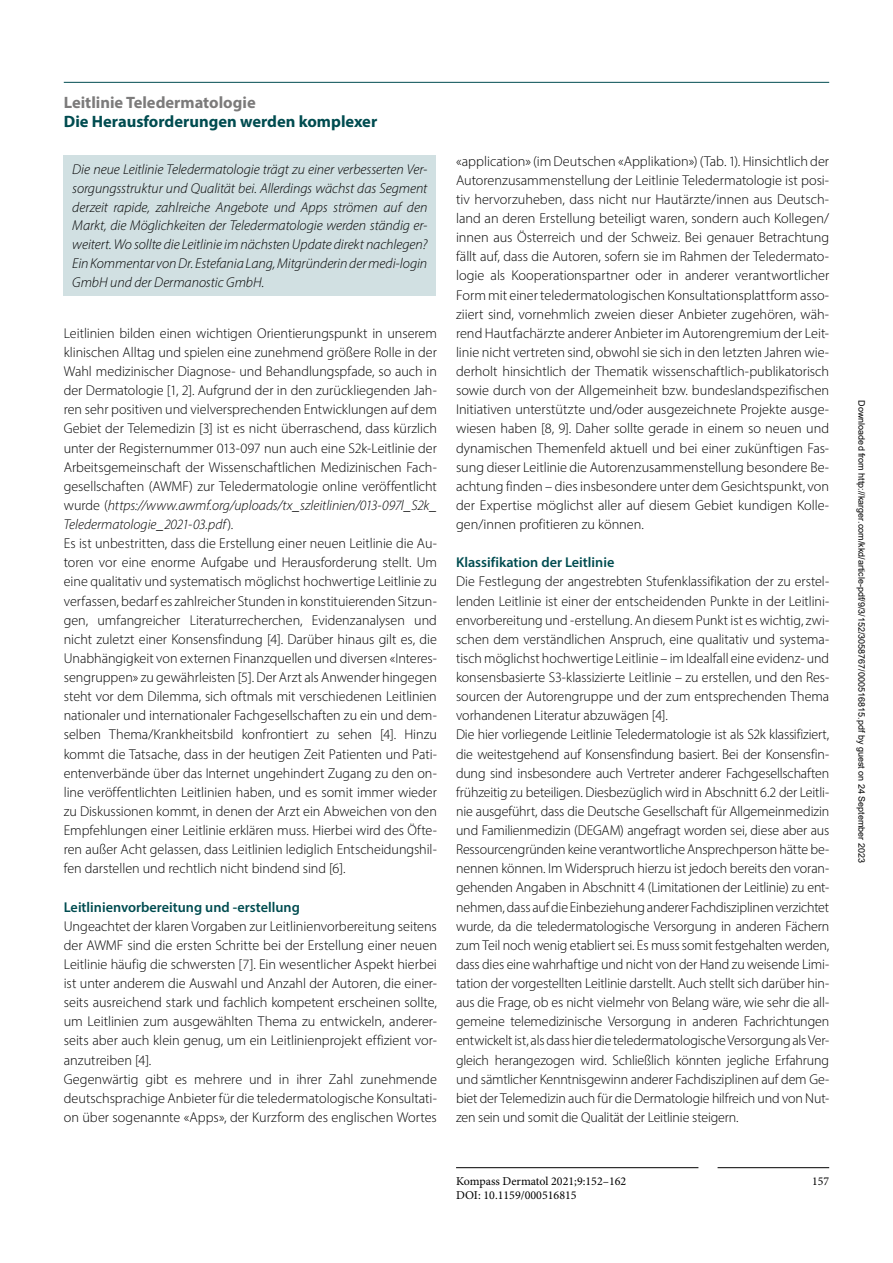
<style>
.page{position:relative;width:893px;height:1263px;background:#fff}
.page>*{position:absolute;margin:0;border:0;box-sizing:border-box;transform-origin:0 0}
.t1{font:700 16.5px "Myriad Pro";color:#004c50}
.t2{font:700 16.5px "Myriad Pro";color:#7c7b7b}
.t3{font:300 14.25px/19px "Myriad Pro";letter-spacing:-.005em;color:#000}
.t4{font:italic 300 14.25px/18.8px "Myriad Pro";letter-spacing:-.005em;color:#000;text-align:justify}
.t5{font:600 14.25px "Myriad Pro";color:#004c50}
.t6{font:12px "Minion Pro";color:#000}
.t7{font:9px "Arial";color:#000}
.s1{font-style:italic}
</style>
<div class="page">
<hr style="left:718px;top:1167px;width:111px;height:1px;background:#000">
<hr style="left:456px;top:1167px;width:242px;height:1px;background:#000">
<hr style="left:64px;top:82px;width:765px;height:1px;background:#004c50">
<div style="left:64px;top:155px;width:372px;height:140px;background:#d1e0e2"></div>
<p class="t2" style="left:64px;top:92px;width:193px">Leitlinie Teledermatologie</p>
<p class="t1" style="left:64px;top:111px;width:315px">Die Herausforderungen werden komplexer</p>
<p class="t4" style="left:72px;top:160px;width:357px">Die neue Leitlinie Teledermatologie trägt zu einer verbesserten Ver&shy;sorgungsstruktur und Qualität bei. Allerdings wächst das Segment derzeit rapide, zahlreiche Angebote und Apps strömen auf den Markt, die Möglichkeiten der Teledermatologie werden ständig er&shy;weitert. Wo sollte die Leitlinie im nächsten Update direkt nachlegen?<br>Ein Kommentar von Dr. Estefania Lang, Mitgründerin der medi-login GmbH und der Dermanostic GmbH.</p>
<p class="t3" style="left:456px;top:151px;width:375px;text-align:justify">«application» (im Deutschen «Applikation») (Tab. 1). Hinsichtlich der Autorenzusammenstellung der Leitlinie Teledermatologie ist posi&shy;tiv hervorzuheben, dass nicht nur Hautärzte/innen aus Deutsch&shy;land an deren Erstellung beteiligt waren, sondern auch Kollegen/ innen aus Österreich und der Schweiz. Bei genauer Betrachtung fällt auf, dass die Autoren, sofern sie im Rahmen der Teledermato&shy;logie als Kooperationspartner oder in anderer verantwortlicher Form mit einer teledermatologischen Konsultationsplattform asso&shy;ziiert sind, vornehmlich zweien dieser Anbieter zugehören, wäh&shy;rend Hautfachärzte anderer Anbieter im Autorengremium der Leit&shy;linie nicht vertreten sind, obwohl sie sich in den letzten Jahren wie&shy;derholt hinsichtlich der Thematik wissenschaftlich-publikatorisch sowie durch von der Allgemeinheit bzw. bundeslandspezifischen Initiativen unterstützte und/oder ausgezeichnete Projekte ausge&shy;wiesen haben [8, 9]. Daher sollte gerade in einem so neuen und dynamischen Themenfeld aktuell und bei einer zukünftigen Fas&shy;sung dieser Leitlinie die Autorenzusammenstellung besondere Be&shy;achtung finden – dies insbesondere unter dem Gesichtspunkt, von der Expertise möglichst aller auf diesem Gebiet kundigen Kolle&shy;gen/innen profitieren zu können.</p>
<p class="t5" style="left:456px;top:553px;width:160px">Klassifikation der Leitlinie</p>
<p class="t3" style="left:456px;top:572px;width:375px">Die Festlegung der angestrebten Stufenklassifikation der zu erstel&shy;lenden Leitlinie ist einer der entscheidenden Punkte in der Leitlini&shy;envorbereitung und -erstellung. An diesem Punkt ist es wichtig, zwi&shy;schen dem verständlichen Anspruch, eine qualitativ und systema&shy;tisch möglichst hochwertige Leitlinie – im Idealfall eine evidenz- und konsensbasierte S3-klassizierte Leitlinie – zu erstellen, und den Res&shy;sourcen der Autorengruppe und der zum entsprechenden Thema vorhandenen Literatur abzuwägen [4].<br>Die hier vorliegende Leitlinie Teledermatologie ist als S2k klassifiziert, die weitestgehend auf Konsensfindung basiert. Bei der Konsensfin&shy;dung sind insbesondere auch Vertreter anderer Fachgesellschaften frühzeitig zu beteiligen. Diesbezüglich wird in Abschnitt 6.2 der Leitli&shy;nie ausgeführt, dass die Deutsche Gesellschaft fü r Allgemeinmedizin und Familienmedizin (DEGAM) angefragt worden sei, diese aber aus Ressourcengrü nden keine verantwortliche Ansprechperson hätte be&shy;nennen können. Im Widerspruch hierzu ist jedoch bereits den voran&shy;gehenden Angaben in Abschnitt 4 (Limitationen der Leitlinie) zu ent&shy;nehmen, dass auf die Einbeziehung anderer Fachdisziplinen verzichtet wurde, da die teledermatologische Versorgung in anderen Fächern zum Teil noch wenig etabliert sei. Es muss somit festgehalten werden, dass dies eine wahrhaftige und nicht von der Hand zu weisende Limi&shy;tation der vorgestellten Leitlinie darstellt. Auch stellt sich darüber hin&shy;aus die Frage, ob es nicht vielmehr von Belang wäre, wie sehr die all&shy;gemeine telemedizinische Versorgung in anderen Fachrichtungen entwickelt ist, als dass hier die teledermatologische Versorgung als Ver&shy;gleich herangezogen wird. Schließlich könnten jegliche Erfahrung und sämtlicher Kenntnisgewinn anderer Fachdisziplinen auf dem Ge&shy;biet der Telemedizin auch für die Dermatologie hilfreich und von Nut&shy;zen sein und somit die Qualität der Leitlinie steigern.</p>
<p class="t3" style="left:64px;top:323px;width:375px">Leitlinien bilden einen wichtigen Orientierungspunkt in unserem klinischen Alltag und spielen eine zunehmend größere Rolle in der Wahl medizinischer Diagnose- und Behandlungspfade, so auch in der Dermatologie [1, 2]. Aufgrund der in den zurückliegenden Jah&shy;ren sehr positiven und vielversprechenden Entwicklungen auf dem Gebiet der Telemedizin [3] ist es nicht überraschend, dass kürzlich unter der Registernummer 013-097 nun auch eine S2k-Leitlinie der Arbeitsgemeinschaft der Wissenschaftlichen Medizinischen Fach&shy;gesellschaften (AWMF) zur Teledermatologie online veröffentlicht wurde (<span class="s1">https://www.awmf.org/uploads/tx_szleitlinien/013-097l_S2k_ Teledermatologie_2021-03.pdf</span>).<br>Es ist unbestritten, dass die Erstellung einer neuen Leitlinie die Au&shy;toren vor eine enorme Aufgabe und Herausforderung stellt. Um eine qualitativ und systematisch möglichst hochwertige Leitlinie zu verfassen, bedarf es zahlreicher Stunden in konstituierenden Sitzun&shy;gen, umfangreicher Literaturrecherchen, Evidenzanalysen und nicht zuletzt einer Konsensfindung [4]. Darüber hinaus gilt es, die Unabhängigkeit von externen Finanzquellen und diversen «Interes&shy;sengruppen» zu gewährleisten [5]. Der Arzt als Anwender hingegen steht vor dem Dilemma, sich oftmals mit verschiedenen Leitlinien nationaler und internationaler Fachgesellschaften zu ein und dem&shy;selben Thema/Krankheitsbild konfrontiert zu sehen [4]. Hinzu kommt die Tatsache, dass in der heutigen Zeit Patienten und Pati&shy;entenverbände über das Internet ungehindert Zugang zu den on&shy;line veröffentlichten Leitlinien haben, und es somit immer wieder zu Diskussionen kommt, in denen der Arzt ein Abweichen von den Empfehlungen einer Leitlinie erklären muss. Hierbei wird des Öfte&shy;ren außer Acht gelassen, dass Leitlinien lediglich Entscheidungshil&shy;fen darstellen und rechtlich nicht bindend sind [6].</p>
<p class="t5" style="left:64px;top:898px;width:238px">Leitlinienvorbereitung und -erstellung</p>
<p class="t3" style="left:64px;top:916px;width:375px">Ungeachtet der klaren Vorgaben zur Leitlinienvorbereitung seitens der AWMF sind die ersten Schritte bei der Erstellung einer neuen Leitlinie häufig die schwersten [7]. Ein wesentlicher Aspekt hierbei ist unter anderem die Auswahl und Anzahl der Autoren, die einer&shy;seits ausreichend stark und fachlich kompetent erscheinen sollte, um Leitlinien zum ausgewählten Thema zu entwickeln, anderer&shy;seits aber auch klein genug, um ein Leitlinienprojekt effizient vor&shy;anzutreiben [4].<br>Gegenwärtig gibt es mehrere und in ihrer Zahl zunehmende deutschsprachige Anbieter für die teledermatologische Konsultati&shy;on über sogenannte «Apps», der Kurzform des englischen Wortes</p>
<p class="t6" style="left:456px;top:1173px;width:172px">Kompass Dermatol 2021;9:152–162</p>
<p class="t6" style="left:812px;top:1173px;width:18px">157</p>
<p class="t6" style="left:456px;top:1187px;width:122px">DOI: 10.1159/000516815</p>
<p class="t7" style="left:865px;top:400px;width:463px;rotate:90deg">Downloaded from http://karger.com/kkd/article-pdf/9/3/152/3058767/000516815.pdf by guest on 24 September 2023</p>
</div>
